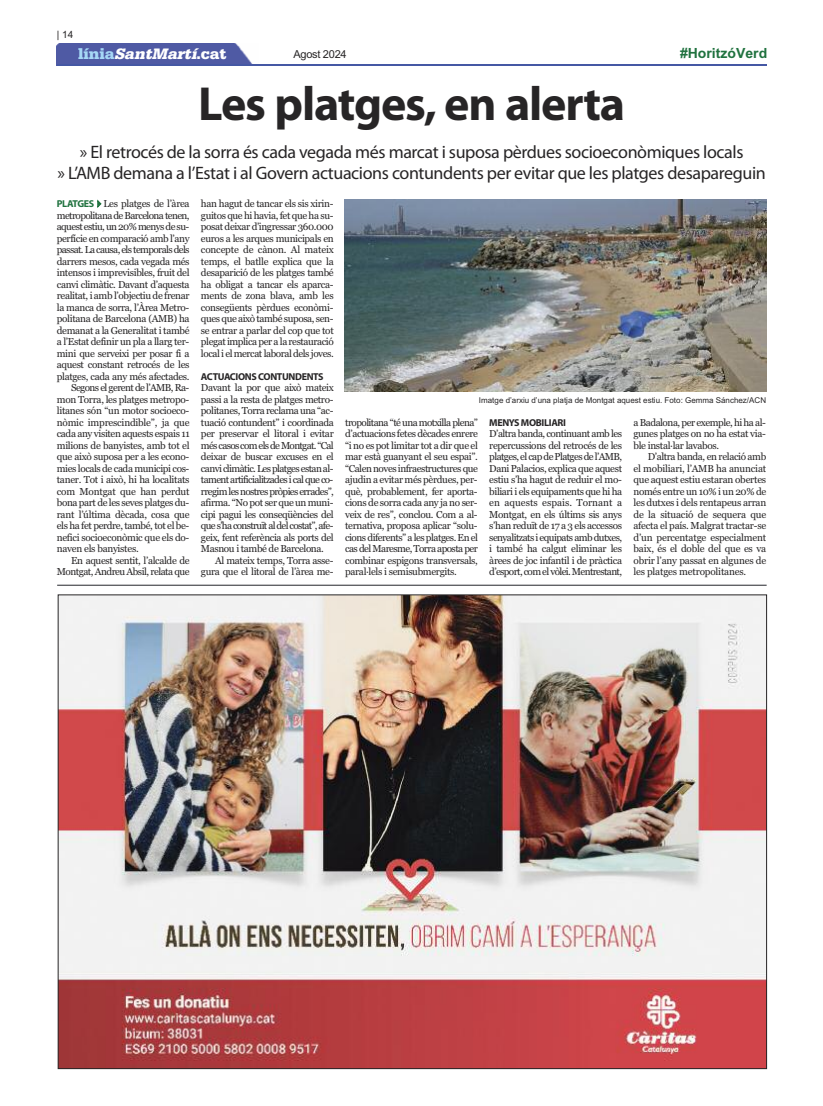
<style>
.page{position:relative;width:823px;height:1106px;background:#fff}
.page>*{position:absolute;margin:0;border:0;box-sizing:border-box;transform-origin:0 0}
.t1{font:700 48px "Myriad Pro";letter-spacing:-.025em;color:#272526}
.t2{font:18px/21px "Myriad Pro";letter-spacing:-.02em;color:#272526;text-align:center}
.t3{font:italic 900 16px "Serifa";color:#fff}
.t4{font:700 14px "Arial";color:#20723f}
.t5{font:11px "Arial";letter-spacing:-.025em;color:#272526}
.t6{font:10px/11.5px "Georgia";letter-spacing:-.035em;color:#272526;text-align:justify}
.t7{font:10px "Georgia";letter-spacing:-.06em;color:#272526}
.t8{font:10px "Georgia";letter-spacing:-.065em;color:#272526}
.t9{font:10px "Georgia";letter-spacing:-.07em;color:#272526}
.t10{font:700 10px "Myriad Pro";letter-spacing:-.035em;color:#272526}
.t11{font:10px "Arial";color:#272526}
.t12{font:8px "Arial";color:#272526}
.s1{font-style:normal;color:#a6d8f6}
.s2{font-style:normal}
.s3{font-family:"Myriad Pro";font-weight:700;color:#20723f}
.s4{color:#20723f}
</style>
<div class="page">
<div style="left:57px;top:44px;width:196px;height:20px;background:#4f5aa4"></div>
<hr style="left:57px;top:64px;width:708px;height:1px;background:#4558a4">
<img style="left:60px;top:596px;width:704px;height:471px">
<hr style="left:57px;top:585px;width:709px;height:1px;background:#23252b">
<img style="left:345px;top:199px;width:421px;height:192px">
<p class="t11" style="left:57px;top:29px;width:18px">| 14</p>
<h3 class="t3" style="left:78px;top:44px;width:150px"><span class="s1">l í n i a</span> SantMartí<span class="s2">. c a t</span></h3>
<h3 class="t4" style="left:679px;top:45px;width:89px">#HoritzóVerd</h3>
<p class="t5" style="left:293px;top:48px;width:55px">Agost 2024</p>
<h1 class="t1" style="left:198px;top:86px;width:428px">Les platges, en alerta</h1>
<h2 class="t2" style="left:58px;top:142px;width:709px">» El retrocés de la sorra és cada vegada més marcat i suposa pèrdues socioeconòmiques locals<br>» L’AMB demana a l’Estat i al Govern actuacions contundents per evitar que les platges desapareguin</h2>
<p class="t6" style="left:57px;top:198px;width:134px"><span class="s3">PLATGES</span><span class="s4">✔</span>Les platges de l’àrea</p>
<p class="t7" style="left:57px;top:209px;width:134px">metropolitana de Barcelona tenen,</p>
<p class="t7" style="left:57px;top:221px;width:134px">aquest estiu, un 20% menys de su-</p>
<p class="t6" style="left:57px;top:232px;width:134px">perfície en comparació amb l’any</p>
<p class="t8" style="left:57px;top:244px;width:134px">passat. La causa, els temporals dels</p>
<p class="t6" style="left:57px;top:255px;width:134px">darrers mesos, cada vegada més</p>
<p class="t6" style="left:57px;top:267px;width:134px">intensos i imprevisibles, fruit del</p>
<p class="t6" style="left:57px;top:278px;width:134px">canvi climàtic. Davant d’aquesta</p>
<p class="t6" style="left:57px;top:290px;width:134px">realitat, i amb l’objectiu de frenar</p>
<p class="t6" style="left:57px;top:301px;width:134px">la manca de sorra, l’Àrea Metro-</p>
<p class="t6" style="left:57px;top:313px;width:134px">politana de Barcelona (AMB) ha</p>
<p class="t6" style="left:57px;top:324px;width:134px">demanat a la Generalitat i també</p>
<p class="t6" style="left:57px;top:336px;width:134px">a l’Estat definir un pla a llarg ter-</p>
<p class="t6" style="left:57px;top:347px;width:134px">mini que serveixi per posar fi a</p>
<p class="t6" style="left:57px;top:359px;width:134px">aquest constant retrocés de les</p>
<p class="t6" style="left:57px;top:370px;width:134px">platges, cada any més afectades.</p>
<p class="t7" style="left:71px;top:382px;width:120px">Segons el gerent de l’AMB, Ra-</p>
<p class="t6" style="left:57px;top:393px;width:134px">mon Torra, les platges metropo-</p>
<p class="t6" style="left:57px;top:405px;width:134px">litanes són “un motor socioeco-</p>
<p class="t6" style="left:57px;top:416px;width:134px">nòmic imprescindible”, ja que</p>
<p class="t6" style="left:57px;top:428px;width:134px">cada any visiten aquests espais 11</p>
<p class="t6" style="left:57px;top:439px;width:134px">milions de banyistes, amb tot el</p>
<p class="t6" style="left:57px;top:451px;width:134px">que això suposa per a les econo-</p>
<p class="t6" style="left:57px;top:462px;width:134px">mies locals de cada municipi cos-</p>
<p class="t6" style="left:57px;top:474px;width:134px">taner. Tot i això, hi ha localitats</p>
<p class="t6" style="left:57px;top:485px;width:134px">com Montgat que han perdut</p>
<p class="t6" style="left:57px;top:497px;width:134px">bona part de les seves platges du-</p>
<p class="t6" style="left:57px;top:508px;width:134px">rant l’última dècada, cosa que</p>
<p class="t6" style="left:57px;top:520px;width:134px">els ha fet perdre, també, tot el be-</p>
<p class="t6" style="left:57px;top:531px;width:134px">nefici socioeconòmic que els do-</p>
<p class="t6" style="left:57px;top:543px;width:83px">naven els banyistes.</p>
<p class="t6" style="left:71px;top:554px;width:120px">En aquest sentit, l’alcalde de</p>
<p class="t6" style="left:57px;top:566px;width:134px">Montgat, Andreu Absil, relata que</p>
<p class="t6" style="left:201px;top:198px;width:134px">han hagut de tancar els sis xirin&shy;guitos que hi havia, fet que ha su&shy;posat deixar d’ingressar 360.000 euros a les arques municipals en concepte de cànon. Al mateix temps, el batlle explica que la desaparició de les platges també ha obligat a tancar els aparca&shy;ments de zona blava, amb les consegüents pèrdues econòmi&shy;ques que això també suposa, sen&shy;se entrar a parlar del cop que tot plegat implica per a la restauració local i el mercat laboral dels joves.</p>
<p class="t10" style="left:201px;top:372px;width:124px">ACTUACIONS CONTUNDENTS</p>
<p class="t6" style="left:201px;top:382px;width:134px">Davant la por que això mateix</p>
<p class="t6" style="left:201px;top:393px;width:134px">passi a la resta de platges metro-</p>
<p class="t6" style="left:201px;top:405px;width:134px">politanes, Torra reclama una “ac-</p>
<p class="t6" style="left:201px;top:416px;width:134px">tuació contundent” i coordinada</p>
<p class="t6" style="left:201px;top:428px;width:134px">per preservar el litoral i evitar</p>
<p class="t9" style="left:201px;top:439px;width:134px">més casos com els de Montgat. “Cal</p>
<p class="t6" style="left:201px;top:451px;width:134px">deixar de buscar excuses en el</p>
<p class="t7" style="left:201px;top:462px;width:134px">canvi climàtic. Les platges estan al-</p>
<p class="t8" style="left:201px;top:474px;width:134px">tament artificialitzades i cal que co-</p>
<p class="t8" style="left:201px;top:485px;width:134px">rregim les nostres pròpies errades”,</p>
<p class="t6" style="left:201px;top:497px;width:134px">afirma. “No pot ser que un muni-</p>
<p class="t6" style="left:201px;top:508px;width:134px">cipi pagui les conseqüències del</p>
<p class="t9" style="left:201px;top:520px;width:134px">que s’ha construït al del costat”, afe-</p>
<p class="t6" style="left:201px;top:531px;width:134px">geix, fent referència als ports del</p>
<p class="t6" style="left:201px;top:543px;width:124px">Masnou i també de Barcelona.</p>
<p class="t6" style="left:215px;top:554px;width:120px">Al mateix temps, Torra asse-</p>
<p class="t6" style="left:201px;top:566px;width:134px">gura que el litoral de l’àrea me-</p>
<p class="t12" style="left:478px;top:395px;width:288px">Imatge d’arxiu d’una platja de Montgat aquest estiu. Foto: Gemma Sánchez/ACN</p>
<p class="t6" style="left:345px;top:416px;width:134px">tropolitana “té una motxilla plena” d’actuacions fetes dècades enrere “i no es pot limitar tot a dir que el mar està guanyant el seu espai”. “Calen noves infraestructures que ajudin a evitar més pèrdues, per&shy;què, probablement, fer aporta&shy;cions de sorra cada any ja no ser&shy;veix de res”, conclou. Com a al&shy;ternativa, proposa aplicar “solu&shy;cions diferents” a les platges. En el cas del Maresme, Torra aposta per combinar espigons transversals, paral·lels i semisubmergits.</p>
<p class="t10" style="left:489px;top:418px;width:78px">MENYS MOBILIARI</p>
<p class="t6" style="left:489px;top:428px;width:134px">D’altra banda, continuant amb les repercussions del retrocés de les platges, el cap de Platges de l’AMB, Dani Palacios, explica que aquest estiu s’ha hagut de reduir el mo&shy;biliari i els equipaments que hi ha en aquests espais. Tornant a Montgat, en els últims sis anys s’han reduït de 17 a 3 els accessos senyalitzats i equipats amb dutxes, i també ha calgut eliminar les àrees de joc infantil i de pràctica d’esport, com el vòlei. Mentrestant,</p>
<p class="t6" style="left:633px;top:416px;width:134px">a Badalona, per exemple, hi ha al&shy;gunes platges on no ha estat via&shy;ble instal·lar lavabos.</p>
<p class="t6" style="left:633px;top:451px;width:134px;text-indent:14px">D’altra banda, en relació amb el mobiliari, l’AMB ha anunciat que aquest estiu estaran obertes només entre un 10% i un 20% de les dutxes i dels rentapeus arran de la situació de sequera que afecta el país. Malgrat tractar-se d’un percentatge especialment baix, és el doble del que es va obrir l’any passat en algunes de les platges metropolitanes.</p>
</div>
